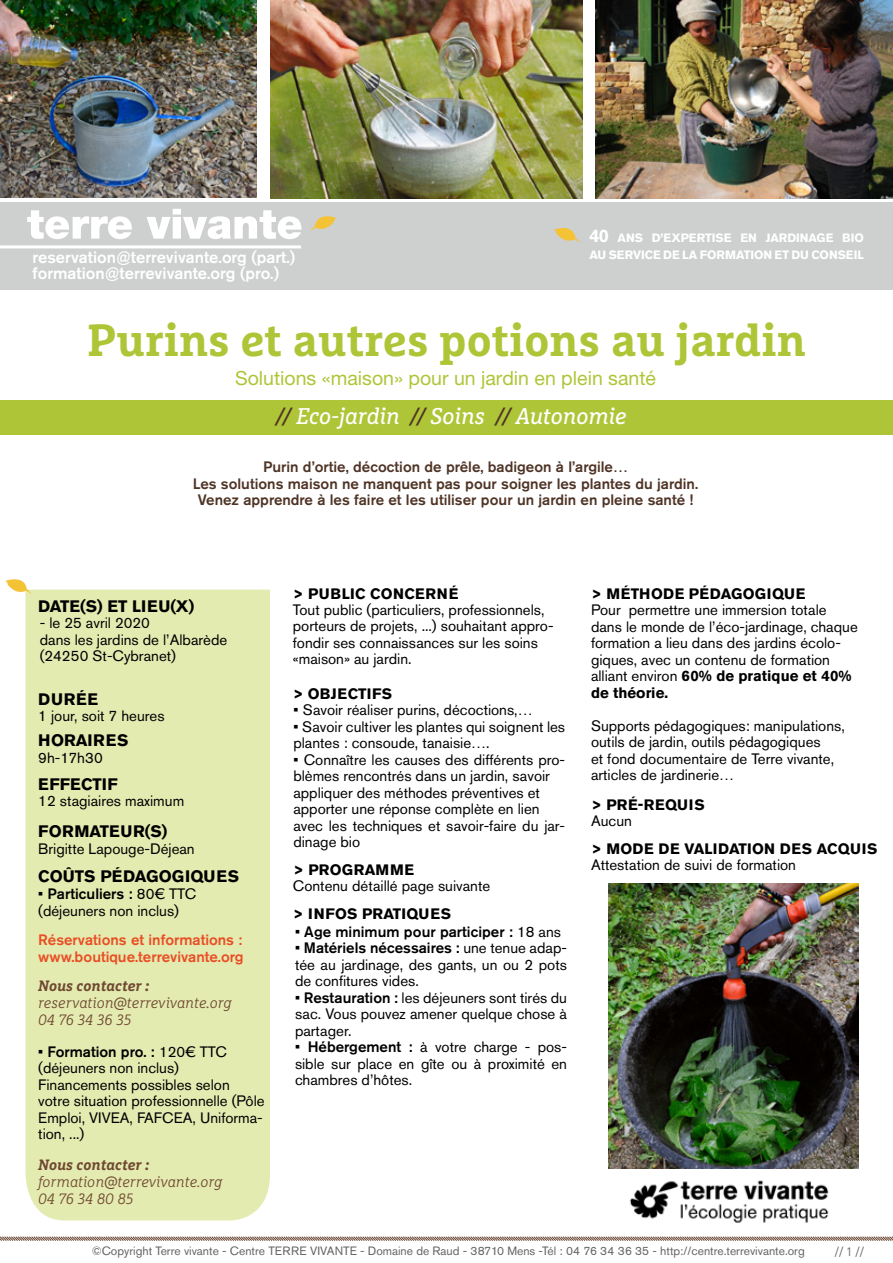
<style>
.page{position:relative;width:893px;height:1263px;background:#fff}
.page>*{position:absolute;margin:0;border:0;box-sizing:border-box;transform-origin:0 0}
.t1{font:700 45px "Marselis Slab Pro";color:#afc538}
.t2{font:italic 22.65px "Marselis Slab Pro";color:#fff}
.t3{font:19.5px "Helvetica Neue";color:#afc538}
.t4{font:500 16.5px "Akzidenz Grotesk Pro";color:#fff}
.t5{font:700 16.5px "Akzidenz Grotesk Pro";color:#000}
.t6{font:15px/16.5px "Akzidenz Grotesk Pro";color:#000}
.t7{font:500 15px/16.5px "Akzidenz Grotesk Pro";color:#4f3426;text-align:center}
.t8{font:italic 300 15px/17.2px "Marselis Slab Pro";color:#6f4831}
.t9{font:700 15px "Akzidenz Grotesk Pro";letter-spacing:.03em;color:#000}
.t10{font:500 15px/17.2px "Akzidenz Grotesk Pro";color:#e94e24}
.t11{font:700 15px "Akzidenz Grotesk Pro";letter-spacing:.05em;color:#000}
.t12{font:500 15px "Akzidenz Grotesk Pro";color:#000}
.t13{font:italic 700 15px "Marselis Slab Pro";color:#6f4831}
.t14{font:12px "Akzidenz Grotesk Pro";color:#636466}
.t15{font:700 12px/17.1px "Akzidenz Grotesk Pro";color:#fff}
.t16{font:12px "DIN Pro";color:#636466}
.s1{font-size:18px}
.s2{color:#4f3426}
.s3{font-weight:500}
.s4{font-weight:400}
.s5{font-weight:700}
</style>
<div class="page">
<img style="left:629px;top:1180px;width:200px;height:43px">
<img style="left:608px;top:883px;width:251px;height:286px">
<svg style="left:0;top:1236px;width:893px;height:5px;background:#b3a197"></svg>
<div style="left:0;top:400px;width:893px;height:35px;background:#afc538"></div>
<img style="left:595px;top:0;width:298px;height:199px">
<img style="left:0;top:0;width:256px;height:198px">
<img style="left:270px;top:0;width:313px;height:199px">
<div style="left:0;top:203px;width:893px;height:87px;background:#ced0d0"></div>
<svg style="left:553px;top:228px;width:28px;height:15px"></svg>
<svg style="left:310px;top:216px;width:27px;height:15px"></svg>
<svg style="left:27px;top:209px;width:274px;height:30px"></svg>
<hr style="left:0;top:245px;width:301px;height:3px;background:#fff">
<div style="left:26px;top:590px;width:244px;height:630px;background:#e4ebb1"></div>
<svg style="left:4px;top:579px;width:28px;height:17px"></svg>
<p class="t4" style="left:33px;top:247px;width:264px">reservation@terrevivante.org (part.)</p>
<p class="t4" style="left:33px;top:263px;width:248px">formation@terrevivante.org (pro.)</p>
<p class="t15" style="left:589px;top:229px;width:276px"><span class="s1">40</span> ANS D’EXPERTISE EN JARDINAG E BIO<br>AU SERVICE DE LA FORMA</p>
<p class="t15" style="left:744px;top:246px;width:77px">TION ET DU CONSEIL</p>
<h1 class="t1" style="left:87px;top:312px;width:720px">Purins et autres potions au jardin</h1>
<h3 class="t3" style="left:235px;top:366px;width:422px">Solutions «maison» pour un jardin en plein santé</h3>
<h2 class="t2" style="left:276px;top:403px;width:353px"><span class="s2">//</span> Eco-jardin <span class="s2">//</span> Soins <span class="s2">//</span> Autonomie</h2>
<p class="t7" style="left:193px;top:458px;width:507px">Purin d’ortie, décoction de prêle, badigeon à l’argile…<br>Les solutions maison ne manquent pas pour soigner les plantes du jardin.<br>Venez apprendre à les faire et les utiliser pour un jardin en pleine santé !</p>
<p class="t5" style="left:38px;top:596px;width:104px">DATE (S) ET LIEU</p>
<p class="t5" style="left:170px;top:596px;width:25px">(X)</p>
<p class="t6" style="left:40px;top:614px;width:189px">- le 25 avril 2020<br>dans les jardins de l’Albarède (24250 St-Cybranet)</p>
<p class="t5" style="left:38px;top:689px;width:50px">DURÉE</p>
<p class="t6" style="left:38px;top:707px;width:128px">1 jour, soit 7 heures</p>
<p class="t5" style="left:38px;top:730px;width:79px">HORAIRES</p>
<p class="t6" style="left:38px;top:749px;width:66px">9h-17h30</p>
<p class="t5" style="left:38px;top:773px;width:11px">EFFECTIF</p>
<p class="t6" style="left:38px;top:793px;width:147px">12 stagiaires maximum</p>
<p class="t5" style="left:38px;top:821px;width:74px">FORMATEU</p>
<p class="t5" style="left:133px;top:821px;width:36px">R(S)</p>
<p class="t6" style="left:38px;top:840px;width:158px">Brigitte Lapouge-Déjean</p>
<p class="t5" style="left:38px;top:866px;width:159px">COÛTS PÉDAGOGIQUES</p>
<p class="t6" style="left:38px;top:885px;width:159px"><span class="s3">• Particuliers :</span> 80€ TTC (déjeuners non inclus)</p>
<p class="t10" style="left:38px;top:931px;width:207px">Réservations et informations : www.boutique.terrevivante.org</p>
<p class="t13" style="left:38px;top:976px;width:112px">Nous contacter :</p>
<p class="t8" style="left:38px;top:994px;width:195px">reservation@terrevivante.org<br>04 76 34 36 35</p>
<p class="t6" style="left:38px;top:1043px;width:228px"><span class="s3">• Formation pro. :</span> 120€ TTC (déjeuners non inclus)<br>Financements possibles selon votre situation professionnelle (Pôle<br>Emploi, VIVEA, FAFCEA, Uniforma&shy;tion, ...)</p>
<p class="t13" style="left:38px;top:1155px;width:112px">Nous contacter :</p>
<p class="t8" style="left:38px;top:1173px;width:185px">formation@terrevivante.org<br>04 76 34 80 85</p>
<p class="t9" style="left:293px;top:584px;width:167px">&gt; PUBLIC CONCERNÉ</p>
<p class="t6" style="left:293px;top:601px;width:262px">Tout public (particuliers, professionnels, porteurs de projets, ...) souhaitant appro&shy;fondir ses connaissances sur les soins «maison» au jardin.</p>
<p class="t9" style="left:293px;top:684px;width:101px">&gt; OBJECTIFS</p>
<p class="t6" style="left:293px;top:701px;width:241px"><span class="s3">•</span> Savoir réaliser purins, décoctions,…</p>
<p class="t6" style="left:293px;top:718px;width:273px"><span class="s3">•</span> Savoir cultiver les plantes qui soignent les plantes : consoude, tanaisie….</p>
<p class="t6" style="left:293px;top:751px;width:273px"><span class="s3">•</span> Connaître les causes des différents pro&shy;blèmes rencontrés dans un jardin, savoir appliquer des méthodes préventives et apporter une réponse complète en lien avec les techniques et savoir-faire du jar&shy;dinage bio</p>
<p class="t9" style="left:293px;top:860px;width:121px">&gt; PROGRAMME</p>
<p class="t6" style="left:293px;top:878px;width:199px">Contenu détaillé page suivante</p>
<p class="t9" style="left:293px;top:904px;width:26px">&gt; INFOS</p>
<p class="t9" style="left:362px;top:904px;width:42px">PRATIQUES</p>
<p class="t12" style="left:295px;top:922px;width:268px">• Age minimum pour participer : <span class="s4">18 ans</span></p>
<p class="t6" style="left:295px;top:940px;width:274px;text-align:justify"><span class="s3">• Matériels nécessaires :</span> une tenue adap&shy;tée au jardinage, des gants, un ou 2 pots de confitures vides.</p>
<p class="t6" style="left:295px;top:989px;width:274px;text-align:justify"><span class="s3">• Restauration :</span> les déjeuners sont tirés du sac. Vous pouvez amener quelque chose à partager.</p>
<p class="t6" style="left:295px;top:1039px;width:274px;text-align:justify"><span class="s3">• Hébergement :</span> à votre charge - pos&shy;sible sur place en gîte ou à proximité en chambres d’hôtes.</p>
<p class="t9" style="left:591px;top:584px;width:216px">&gt; M ÉTHODE PÉDAGOG IQUE</p>
<p class="t6" style="left:591px;top:601px;width:268px">Pour permettre une immersion totale dans le monde de l’éco-jardinage, chaque formation a lieu dans des jardins écolo&shy;giques, avec un contenu de formation alliant environ <span class="s5">60% DE PRATIQUE ET 40% DE THÉORIE.</span></p>
<p class="t6" style="left:591px;top:717px;width:255px">Supports pédagogiques: manipulations, outils de jardin, outils pédagogiques<br>et fond documentaire de Terre vivante, articles de jardinerie…</p>
<p class="t11" style="left:591px;top:795px;width:115px">&gt; PRÉ-REQUIS</p>
<p class="t6" style="left:591px;top:812px;width:42px">Aucun</p>
<p class="t11" style="left:591px;top:839px;width:288px">&gt; MODE DE VALIDATION DES ACQUIS</p>
<p class="t6" style="left:591px;top:856px;width:207px">Attestation de suivi de formation</p>
<p class="t14" style="left:92px;top:1243px;width:715px">©Copyright Terre vivante - Centre TERRE VIVANTE - Domaine de Raud - 38710 Mens -Tél : 04 76 34 36 35 - http://centre.terrevivante.org</p>
<p class="t16" style="left:835px;top:1243px;width:31px">// 1 //</p>
</div>
